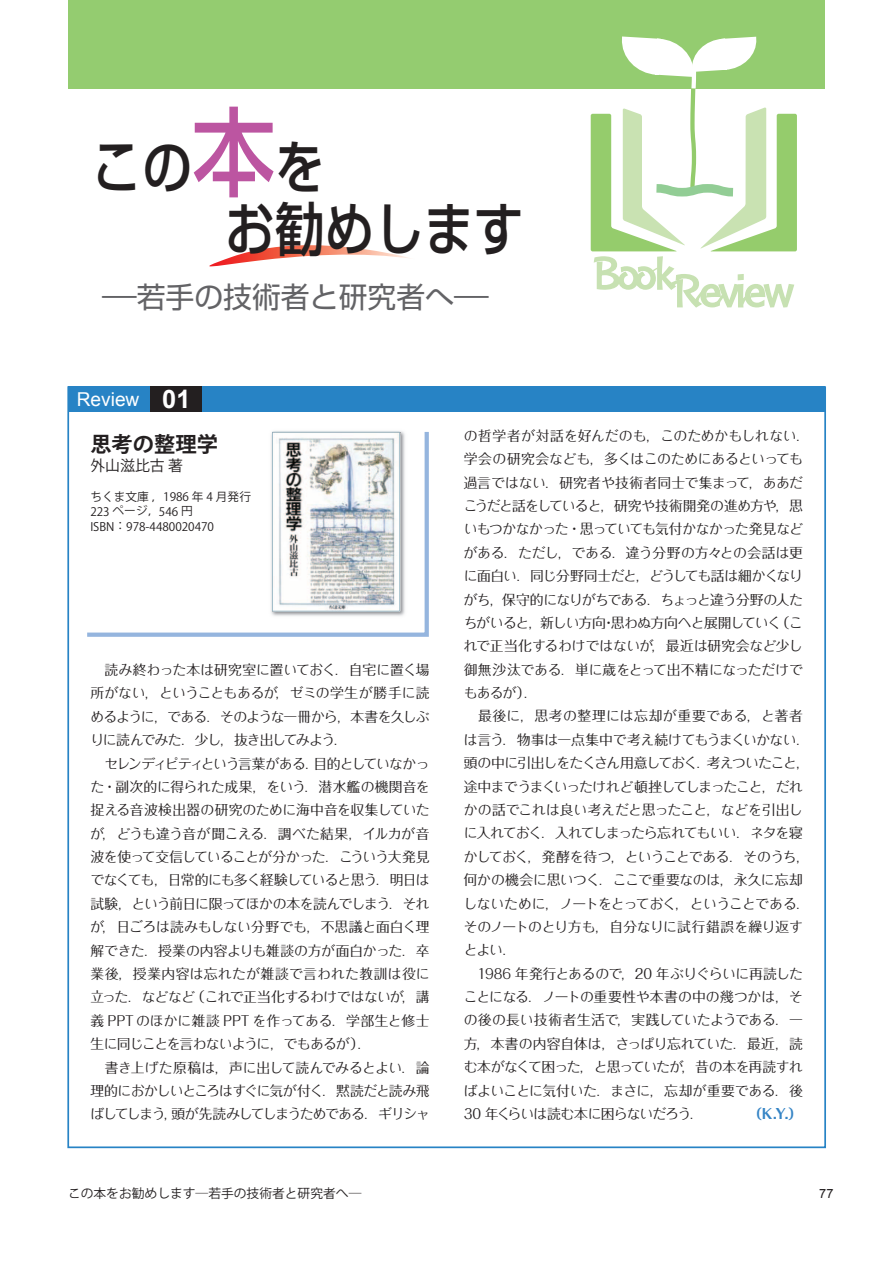
<style>
.page{position:relative;width:893px;height:1263px;background:#fff}
.page>*{position:absolute;margin:0;border:0;box-sizing:border-box;transform-origin:0 0}
.t1{font:57.9px/62.6px "Shin Go Pro Medium 90 msp RKSJ H";color:#231f20;scale:.86 1}
.t2{font:29.1px "Shin Go Pro Regular 90 msp RKSJ H";color:#636366;scale:1.19 1}
.t3{font:700 21.3px "Koz Go Pro";color:#231f20}
.t4{font:19.2px "Arial";color:#fff}
.t5{font:14.85px "Koz Go Pro";color:#231f20}
.t6{font:13.8px/23.4px "Folk Pro";letter-spacing:-.03em;color:#231f20}
.t7{font:700 13.8px "Folk Pro";color:#3584c5}
.t8{font:12.75px "Koz Go Pro";color:#231f20}
.t9{font:12.75px "Arial";color:#231f20}
.t10{font:11.7px/15.3px "Koz Go Pro";color:#231f20}
.s1{font-size:96.6px;color:#bc55a1}
.s2{font-weight:700;font-size:25.5px}
</style>
<div class="page">
<svg style="left:209px;top:245px;width:199px;height:22px"></svg>
<div style="left:68px;top:0;width:757px;height:89px;background:#94cc70"></div>
<svg style="left:591px;top:36px;width:206px;height:272px"></svg>
<svg style="left:87px;top:432px;width:342px;height:205px"></svg>
<div style="left:68px;top:386px;width:757px;height:26px;background:#2783c5"></div>
<div style="left:151px;top:386px;width:51px;height:26px;background:#231f20"></div>
<img style="left:269px;top:431px;width:138px;height:187px">
<svg style="left:272px;top:432px;width:128px;height:179px"></svg>
<h1 class="t1" style="left:93px;top:129px;width:502px">この<span class="s1">本</span>を<br>　　 お勧めします</h1>
<h2 class="t2" style="left:102px;top:273px;width:326px">―若手の技術者と研究者へ―</h2>
<h3 class="t4" style="left:77px;top:387px;width:115px">Review <span class="s2">01</span></h3>
<h3 class="t3" style="left:90px;top:430px;width:129px">思考の整理学</h3>
<p class="t5" style="left:90px;top:456px;width:94px">外山滋比古著</p>
<p class="t10" style="left:90px;top:489px;width:162px">ちくま文庫，1986 年 4 月発行<br>223 ページ，546 円<br>ISBN：978-4480020470</p>
<p class="t6" style="left:90px;top:656px;width:341px">　読み終わった本は研究室に置いておく．自宅に置く場所がない，ということもあるが，ゼミの学生が勝手に読めるように，である．そのような一冊から，本書を久しぶりに読んでみた．少し，抜き出してみよう．<br>　セレンディピティという言葉がある．目的としていなかった・副次的に得られた成果，をいう．潜水艦の機関音を捉える音波検出器の研究のために海中音を収集していたが，どうも違う音が聞こえる．調べた結果，イルカが音波を使って交信していることが分かった．こういう大発見でなくても，日常的にも多く経験していると思う．明日は試験，という前日に限ってほかの本を読んでしまう．それが，日ごろは読みもしない分野でも，不思議と面白く理解できた．授業の内容よりも雑談の方が面白かった．卒業後，授業内容は忘れたが雑談で言われた教訓は役に立った．などなど（これで正当化するわけではないが，講義 PPTのほかに雑談 PPT を作ってある．学部生と修士生に同じことを言わないように，でもあるが）．<br>　書き上げた原稿は，声に出して読んでみるとよい．論理的におかしいところはすぐに気が付く．黙読だと読み飛ばしてしまう，頭が先読みしてしまうためである．ギリシャ</p>
<p class="t6" style="left:464px;top:422px;width:348px">の哲学者が対話を好んだのも，このためかもしれない．学会の研究会なども，多くはこのためにあるといっても過言ではない．研究者や技術者同士で集まって，ああだこうだと話をしていると，研究や技術開発の進め方や，思いもつかなかった・思っていても気付かなかった発見などがある．ただし，である．違う分野の方々との会話は更に面白い．同じ分野同士だと，どうしても話は細かくなりがち，保守的になりがちである．ちょっと違う分野の人たちがいると，新しい方向・思わぬ方向へと展開していく（これで正当化するわけではないが，最近は研究会など少し御無沙汰である．単に歳をとって出不精になっただけでもあるが）．<br>　最後に，思考の整理には忘却が重要である，と著者は言う．物事は一点集中で考え続けてもうまくいかない．頭の中に引出しをたくさん用意しておく．考えついたこと，途中までうまくいったけれど頓挫してしまったこと，だれかの話でこれは良い考えだと思ったこと，などを引出しに入れておく．入れてしまったら忘れてもいい．ネタを寝かしておく，発酵を待つ，ということである．そのうち，何かの機会に思いつく．ここで重要なのは，永久に忘却しないために，ノートをとっておく，ということである．そのノートのとり方も，自分なりに試行錯誤を繰り返すとよい．<br>　1986 年発行とあるので，20 年ぶりぐらいに再読したことになる．ノートの重要性や本書の中の幾つかは，その後の長い技術者生活で，実践していたようである．一方，本書の内容自体は，さっぱり忘れていた．最近，読む本がなくて困った，と思っていたが，昔の本を再読すればよいことに気付いた．まさに，忘却が重要である．後<br>30 年くらいは読む本に困らないだろう．</p>
<p class="t7" style="left:748px;top:1102px;width:56px">（K.Y.）</p>
<p class="t8" style="left:68px;top:1185px;width:295px">この本をお勧めします―若手の技術者と研究者へ―</p>
<p class="t9" style="left:819px;top:1185px;width:16px">77</p>
</div>
